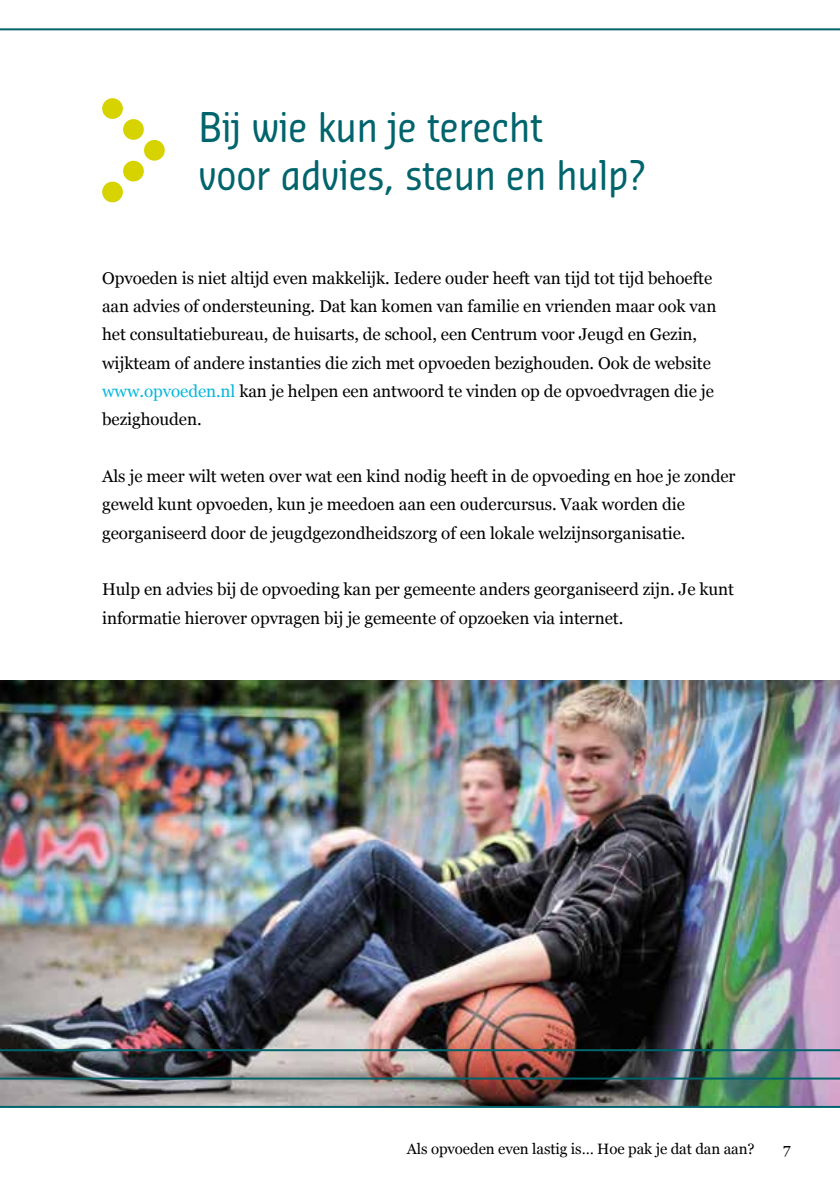
<style>
.page{position:relative;width:840px;height:1191px;background:#fff}
.page>*{position:absolute;margin:0;border:0;box-sizing:border-box;transform-origin:0 0}
.t1{font:40px/48px "Sansa Con Soft Pro";letter-spacing:-.005em;color:#00646c}
.t2{font:17px/28.4px "Georgia";letter-spacing:-.005em;color:#000}
.t3{font:15px "Georgia";letter-spacing:-.005em;color:#000}
.s1{color:#06b7dc}
</style>
<div class="page">
<div style="left:102px;top:98px;width:21px;height:21px;background:#d7d300;border-radius:50%"></div>
<div style="left:102px;top:182px;width:21px;height:20px;background:#d7d300;border-radius:50%"></div>
<div style="left:123px;top:119px;width:21px;height:21px;background:#d7d300;border-radius:50%"></div>
<div style="left:123px;top:161px;width:21px;height:20px;background:#d7d300;border-radius:50%"></div>
<div style="left:144px;top:140px;width:21px;height:21px;background:#d7d300;border-radius:50%"></div>
<img style="left:0;top:680px;width:839px;height:426px">
<hr style="left:0;top:28px;width:839px;height:2px;background:#00646c">
<hr style="left:0;top:1049px;width:839px;height:2px;background:#00646c">
<hr style="left:0;top:1077px;width:839px;height:2px;background:#00646c">
<hr style="left:0;top:1106px;width:839px;height:2px;background:#00646c">
<h1 class="t1" style="left:198px;top:101px;width:448px">Bij wie kun je terecht<br>voor advies, steun en hulp?</h1>
<p class="t2" style="left:102px;top:263px;width:615px">Opvoeden is niet altijd even makkelijk. Iedere ouder heeft van tijd tot tijd behoefte aan advies of ondersteuning. Dat kan komen van familie en vrienden maar ook van het consultatiebureau, de huisarts, de school, een Centrum voor Jeugd en Gezin, wijkteam of andere instanties die zich met opvoeden bezighouden. Ook de website <span class="s1">www.opvoeden.nl</span> kan je helpen een antwoord te vinden op de opvoedvragen die je bezighouden.</p>
<p class="t2" style="left:102px;top:461px;width:634px">Als je meer wilt weten over wat een kind nodig heeft in de opvoeding en hoe je zonder geweld kunt opvoeden, kun je meedoen aan een oudercursus. Vaak worden die georganiseerd door de jeugdgezondheidszorg of een lokale welzijnsorganisatie.</p>
<p class="t2" style="left:102px;top:574px;width:633px">Hulp en advies bij de opvoeding kan per gemeente anders georganiseerd zijn. Je kunt informatie hierover opvragen bij je gemeente of opzoeken via internet.</p>
<p class="t3" style="left:406px;top:1138px;width:349px">Als opvoeden even lastig is… Hoe pak je dat dan aan?</p>
<p class="t3" style="left:782px;top:1138px;width:9px">7</p>
</div>
